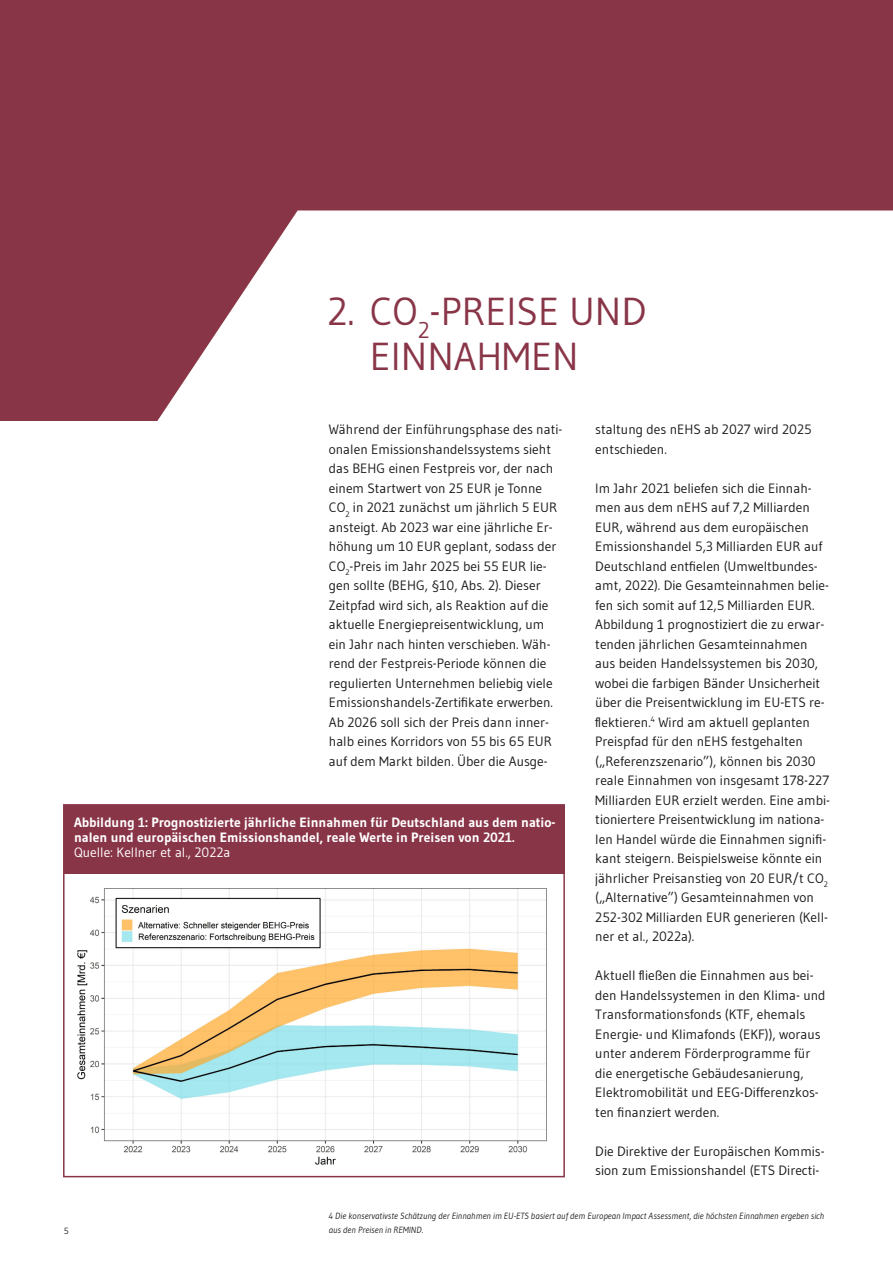
<style>
.page{position:relative;width:893px;height:1263px;background:#fff}
.page>*{position:absolute;margin:0;border:0;box-sizing:border-box;transform-origin:0 0}
.t1{font:39px/45px "Gudea";color:#893548}
.t2{font:13.5px/19.5px "Gudea";color:#1a1919}
.t3{font:700 13.5px/15px "Gudea";color:#fff}
.t4{font:13.5px "Gudea";color:#fff}
.t5{font:italic 9px/13.5px "Gudea";color:#231f20}
.t6{font:9px "Gudea";color:#231f20}
</style>
<div class="page">
<svg style="left:0;top:0;width:893px;height:421px;fill:#893548"></svg>
<div style="left:64px;top:805px;width:500px;height:69px;background:#893548"></div>
<img style="left:77px;top:888px;width:470px;height:277px">
<div style="left:63px;top:804px;width:502px;height:373px;border:2px solid #893548"></div>
<h1 class="t1" style="left:370px;top:289px;width:278px;text-indent:-43px">2. CO<sub>2</sub>-PREISE UND<br>EINNAHMEN</h1>
<p class="t2" style="left:329px;top:420px;width:235px">Während der Einführungsphase des nati&shy;onalen Emissionshandelssystems sieht das BEHG einen Festpreis vor, der nach einem Startwert von 25 EUR je Tonne CO<sub>2</sub> in 2021 zunächst um jährlich 5 EUR ansteigt. Ab 2023 war eine jährliche Er&shy;höhung um 10 EUR geplant, sodass der CO<sub>2</sub>-Preis im Jahr 2025 bei 55 EUR lie&shy;gen sollte (BEHG, §10, Abs. 2). Dieser Zeitpfad wird sich, als Reaktion auf die aktuelle Energiepreisentwicklung, um ein Jahr nach hinten verschieben. Wäh&shy;rend der Festpreis-Periode können die regulierten Unternehmen beliebig viele Emissionshandels-Zertifikate erwerben.<br>Ab 2026 soll sich der Preis dann inner&shy;halb eines Korridors von 55 bis 65 EUR auf dem Markt bilden. Über die Ausge-</p>
<p class="t2" style="left:595px;top:420px;width:218px">staltung des nEHS ab 2027 wird 2025 entschieden.</p>
<p class="t2" style="left:595px;top:478px;width:236px">Im Jahr 2021 beliefen sich die Einnah&shy;men aus dem nEHS auf 7,2 Milliarden EUR, während aus dem europäischen Emissionshandel 5,3 Milliarden EUR auf Deutschland entfielen (Umweltbundes&shy;amt, 2022). Die Gesamteinnahmen belie&shy;fen sich somit auf 12,5 Milliarden EUR.<br>Abbildung 1 prognostiziert die zu erwar&shy;tenden jährlichen Gesamteinnahmen aus beiden Handelssystemen bis 2030, wobei die farbigen Bänder Unsicherheit über die Preisentwicklung im EU-ETS re&shy;flektieren.<sup>4</sup> Wird am aktuell geplanten Preispfad für den nEHS festgehalten („Referenzszenario”), können bis 2030 reale Einnahmen von insgesamt 178-227<br>Milliarden EUR erzielt werden. Eine ambi&shy;tioniertere Preisentwicklung im nationa&shy;len Handel würde die Einnahmen signifi&shy;kant steigern. Beispielsweise könnte ein jährlicher Preisanstieg von 20 EUR/t CO<sub>2 </sub>(„Alternative”) Gesamteinnahmen von 252-302 Milliarden EUR generieren (Kell&shy;ner et al., 2022a).</p>
<p class="t2" style="left:595px;top:966px;width:232px">Aktuell fließen die Einnahmen aus bei&shy;den Handelssystemen in den Klima- und Transformationsfonds (KTF, ehemals Energie- und Klimafonds (EKF)), woraus unter anderem Förderprogramme für die energetische Gebäudesanierung, Elektromobilität und EEG-Differenzkos&shy;ten finanziert werden.</p>
<p class="t2" style="left:595px;top:1141px;width:231px">Die Direktive der Europäischen Kommis&shy;sion zum Emissionshandel (ETS Directi-</p>
<p class="t3" style="left:74px;top:815px;width:483px">Abbildung 1: Prognostizierte jährliche Einnahmen für Deutschland aus dem natio&shy;nalen und europäischen Emissionshandel, reale Werte in Preisen von 2021.</p>
<p class="t4" style="left:74px;top:844px;width:158px">Quelle: Kellner et al., 2022a</p>
<p class="t6" style="left:64px;top:1225px;width:7px">5</p>
<p class="t5" style="left:329px;top:1209px;width:497px">4 Die konservativste Schätzung der Einnahmen im EU-ETS basiert auf dem European Impact Assessment, die höchsten Einnahmen ergeben sich aus den Preisen in REMIND.</p>
</div>
